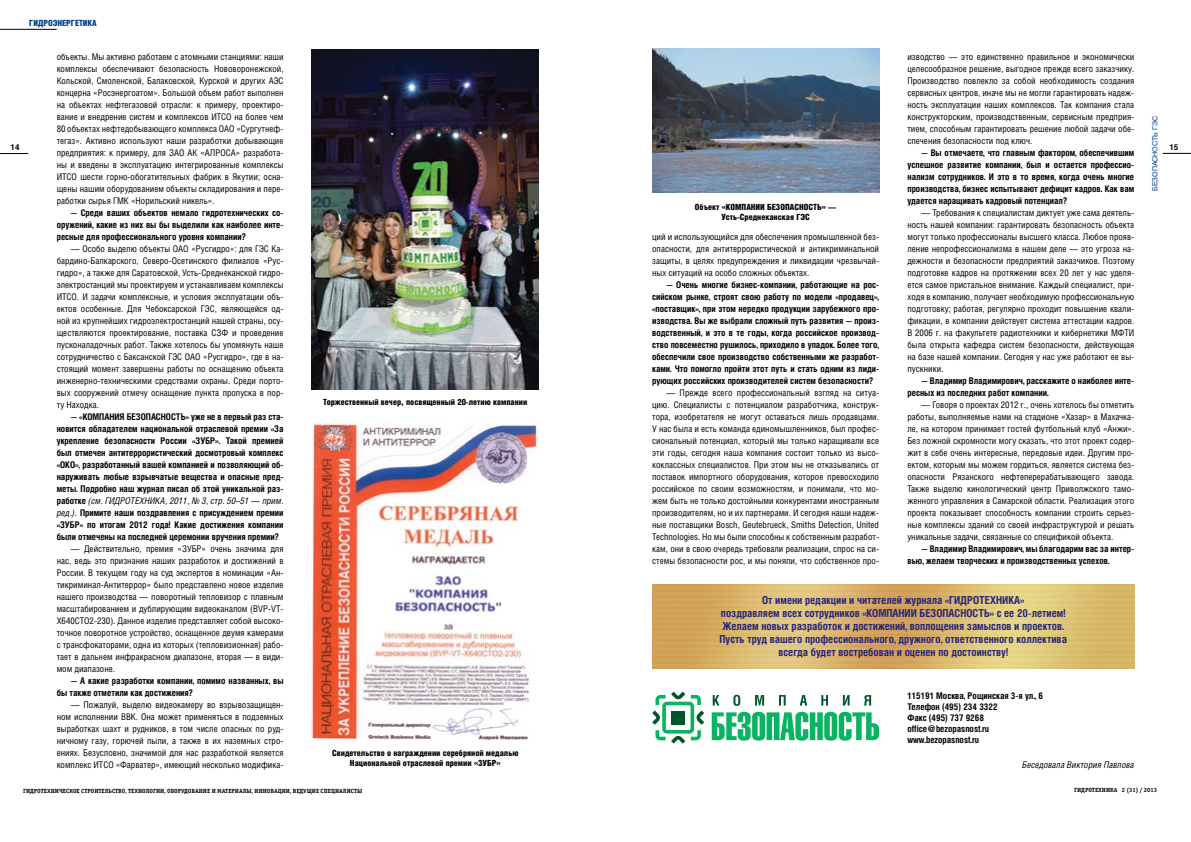
<style>
.page{position:relative;width:1191px;height:842px;background:#fff}
.page>*{position:absolute;margin:0;border:0;box-sizing:border-box;transform-origin:0 0}
.t1{font:700 11px/13.2px "Helios Cond";color:#26247b;text-align:center}
.t2{font:9.2px/12px "Helios Cond";color:#000;text-align:justify}
.t3{font:700 9.2px/12px "Helios Cond";color:#000;text-align:justify}
.t4{font:italic 9.2px "Helios Cond";color:#000}
.t5{font:900 8.5px/10px "Helios Cond";color:#000}
.t6{font:900 8.5px "Helios Cond";color:#023f88}
.t7{font:700 8px "Helios";color:#000}
.t8{font:7px "Helios";color:#023f88}
.t9{font:700 6px "Officina Serif C";color:#000}
.s1{font-weight:400;font-style:italic}
</style>
<div class="page">
<svg style="left:0;top:153px;width:28px;height:1px"></svg>
<svg style="left:1162px;top:153px;width:29px;height:1px"></svg>
<hr style="left:0;top:29px;width:57px;height:1px;background:#000">
<img style="left:652px;top:48px;width:227px;height:145px">
<img style="left:652px;top:584px;width:482px;height:84px">
<svg style="left:652px;top:692px;width:52px;height:52px"></svg>
<div style="left:671px;top:711px;width:14px;height:13px;background:#005428"></div>
<svg style="left:711px;top:712px;width:168px;height:29px"></svg>
<svg style="left:712px;top:695px;width:159px;height:11px"></svg>
<img style="left:312px;top:49px;width:227px;height:341px">
<img style="left:312px;top:423px;width:227px;height:318px">
<p class="t6" style="left:29px;top:18px;width:69px">Гидроэнергетика</p>
<p class="t2" style="left:57px;top:51px;width:228px">объекты. Мы активно работаем с атомными станциями: наши комплексы обеспечивают безопасность Нововоронежской, Кольской, Смоленской, Балаковской, Курской и других АЭС концерна «Росэнергоатом». Большой объем работ выполнен на объектах нефтегазовой отрасли: к примеру, проектиро&shy;вание и внедрение систем и комплексов ИТСО на более чем 80 объектах нефтедобывающего комплекса ОАО</p>
<p class="t2" style="left:907px;top:50px;width:228px">изводство — это единственно правильное и экономически целесообразное решение, выгодное прежде всего заказчику.<br>Производство повлекло за собой необходимость создания сервисных центров, иначе мы не могли гарантировать надеж&shy;ность эксплуатации наших комплексов. Так компания стала конструкторским, производственным, сервисным предприя&shy;тием, способным гарантировать решение любой задачи обе&shy;спечения безопасности под ключ.</p>
<p class="t3" style="left:907px;top:146px;width:228px;text-indent:14px">— Вы отмечаете, что главным фактором, обеспечившим успешное развитие компании, был и остается профессио&shy;нализм сотрудников. И это в то время, когда очень многие производства, бизнес испытывают дефицит кадров. Как вам удается наращивать кадровый потенциал?</p>
<p class="t2" style="left:907px;top:206px;width:228px;text-align:left;text-indent:14px">— Требования к специалистам диктует уже сама деятель&shy;ность нашей компании: гарантировать безопасность объекта могут только профессионалы высшего класса. Любое прояв&shy;ление непрофессионализма в нашем деле — это угроза на&shy;дежности и безопасности предприятий заказчиков. Поэтому подготовке кадров на протяжении всех 20 лет у нас уделя&shy;ется самое пристальное внимание. Каждый специалист, при&shy;ходя в компанию, получает необходимую профессиональную подготовку; работая, регулярно проходит повышение квали&shy;фикации, в компании действует система аттестации кадров.<br>В 2006 г. на факультете радиотехники и кибернетики МФТИ была открыта кафедра систем безопасности, действующая на базе нашей компании. Сегодня у нас уже работают ее вы&shy;пускники.</p>
<p class="t3" style="left:907px;top:374px;width:228px;text-indent:14px">— Владимир Владимирович, расскажите о наиболее инте&shy;ресных из последних работ компании.</p>
<p class="t2" style="left:907px;top:398px;width:228px;text-indent:14px">— Говоря о проектах 2012 г., очень хотелось бы отметить работы, выполняемые нами на стадионе «Хазар» в Махачка&shy;ле, на котором принимает гостей футбольный клуб «Анжи».<br>Без ложной скромности могу сказать, что этот проект содер&shy;жит в себе очень интересные, передовые идеи. Другим про&shy;ектом, которым мы можем гордиться, является система без&shy;опасности Рязанского нефтеперерабатывающего завода.<br>Также выделю кинологический центр Приволжского тамо&shy;женного управления в Самарской области. Реализация этого проекта показывает способность компании строить серьез&shy;ные комплексы зданий со своей инфраструктурой и решать уникальные задачи, связанные со спецификой объекта.</p>
<p class="t3" style="left:907px;top:542px;width:228px;text-indent:14px">— Владимир Владимирович, мы благодарим вас за интер&shy;вью, желаем творческих и производственных успехов.</p>
<p class="t8" style="left:1151px;top:191px;width:76px;rotate:-90deg">Безопасность ГЭС</p>
<p class="t2" style="left:57px;top:123px;width:228px;text-indent:180px">«Сургутнеф&shy;тегаз». Активно используют наши разработки добывающие предприятия: к примеру, для ЗАО АК «АЛРО</p>
<p class="t7" style="left:11px;top:143px;width:10px">14</p>
<p class="t7" style="left:1169px;top:143px;width:10px">15</p>
<p class="t2" style="left:57px;top:147px;width:228px;text-indent:169px">СА» разработа&shy;ны и введены в эксплуатацию интегрированные комплексы ИТСО шести горно-обогатительных фабрик в Якутии; осна&shy;щены нашим оборудованием объекты складирования и пере&shy;работки сырья ГМК «Норильский никель».</p>
<p class="t3" style="left:57px;top:206px;width:228px;text-indent:14px">— Среди ваших объектов немало гидротехнических со&shy;оружений, какие из них вы бы выделили как наиболее инте&shy;ресные для профессионального уровня компании?</p>
<p class="t2" style="left:71px;top:243px;width:108px">— Особо выделю объекты ОАО</p>
<p class="t5" style="left:695px;top:201px;width:57px">Объект «КОМПАНИИ</p>
<p class="t5" style="left:721px;top:201px;width:116px;text-indent:46px">БЕЗОПАСНОСТЬ» —<br>Усть-Среднеканская ГЭС</p>
<p class="t2" style="left:652px;top:231px;width:228px">ций и использующийся для обеспечения промышленной без&shy;опасности, для антитеррористической и антикриминальной защиты, в целях предупреждения и ликвидации чрезвычай&shy;ных ситуаций на особо сложных объектах.</p>
<p class="t3" style="left:652px;top:278px;width:228px;text-indent:14px">— Очень многие бизнес-компании, работающие на рос&shy;сийском рынке, строят свою работу по модели «продавец», «поставщик», при этом нередко продукции зарубежного про&shy;изводства. Вы же выбрали сложный путь развития — произ&shy;водственный, и это в те годы, когда российское производ&shy;ство повсеместно рушилось, приходило в упадок. Более того, обеспечили свое производство собственными же разработ&shy;ками. Что помогло пройти этот путь и стать одним из лиди&shy;рующих российских производителей систем безопасности?</p>
<p class="t2" style="left:652px;top:387px;width:228px;text-indent:14px">— Прежде всего профессиональный взгляд на ситуа&shy;цию. Специалисты с потенциалом разработчика, конструк&shy;тора, изобретателя не могут оставаться лишь продавцами.<br>У нас была и есть команда единомышленников, был профес&shy;сиональный потенциал, который мы только наращивали все эти годы, сегодня наша компания состоит только из высо&shy;коклассных специалистов. При этом мы не отказывались от поставок импортного оборудования, которое превосходило российское по своим возможностям, и понимали, что мо&shy;жем быть не только достойными конкурентами иностранным производителям, но и их партнерами. И сегодня наши надеж&shy;ные поставщики Bosch, Geutebrueck, Smiths Detection, United Technologies. Но мы были способны к собственным разработ&shy;кам, они в свою очередь требовали реализации, спрос на си&shy;стемы безопасности рос, и мы поняли, что собственное про-</p>
<p class="t2" style="left:57px;top:243px;width:228px;text-indent:135px">«Русгидро»: для ГЭС Ка&shy;бардино-Балкарского, Северо-Осетинского филиалов «Рус&shy;гидро», а также для Саратовской, Усть-Среднеканской гидро&shy;электростанций мы проектируем и устанавливаем комплексы ИТСО. И задачи комплексные, и условия эксплуатации объ&shy;ектов особенные. Для Чебоксарской ГЭС, являющейся од&shy;ной из крупнейших гидроэлектростанций нашей страны, осу&shy;ществляются проектирование, поставка СЗФ и проведение пусконаладочных работ. Также хотелось бы упомянуть наше сотрудничество с Баксанской ГЭС ОАО</p>
<p class="t2" style="left:57px;top:350px;width:228px;text-indent:147px">«Русгидро», где в на&shy;стоящий момент завершены работы по оснащению объекта инженерно-техническими средствами охраны. Среди порто&shy;вых сооружений отмечу оснащение пункта пропуска в пор&shy;ту Находка.</p>
<p class="t3" style="left:57px;top:410px;width:228px;text-indent:14px">— «КОМПАНИЯ БЕЗОПАСНОСТЬ» уже не в первый раз ста&shy;новится обладателем национальной отраслевой премии «За укрепление безопасности России «ЗУБР». Такой премией был отмечен антитеррористический досмотровый комплекс «ОКО», разработанный вашей компанией и позволяющий об&shy;наруживать любые взрывчатые вещества и опасные пред&shy;меты. Подробно наш журнал писал об этой уникальной раз&shy;работке <span class="s1">(см. ГИДРОТЕХНИКА, 2011, № 3, стр. 50–51 — прим. ред.).</span> Примите наши поздравления с присуждением премии «ЗУБР» по итогам 2012 года! Какие достижения компании были отмечены на последней церемонии вручения премии?</p>
<p class="t2" style="left:57px;top:542px;width:228px;text-indent:14px">— Действительно, премия «ЗУБР» очень значима для нас, ведь это признание наших разработок и достижений в России. В текущем году на суд экспертов в номинации «Ан&shy;тикриминал-Антитеррор» было представлено новое изделие нашего производства — поворотный тепловизор с плавным масштабированием и дублирующим видеоканалом (BVP-VT-X640CTO2-230). Данное изделие представляет собой высоко&shy;точное поворотное устройство, оснащенное двумя камерами с трансфокаторами, одна из которых (тепловизионная) рабо&shy;тает в дальнем инфракрасном диапазоне, вторая — в види&shy;мом диапазоне.</p>
<p class="t3" style="left:57px;top:674px;width:228px;text-indent:14px">— А какие разработки компании, помимо названных, вы бы также отметили как достижения?</p>
<p class="t2" style="left:57px;top:698px;width:228px;text-indent:14px">— Пожалуй, выделю видеокамеру во взрывозащищен&shy;ном исполнении ВВК. Она может применяться в подземных выработках шахт и рудников, в том числе опасных по руд&shy;ничному газу, горючей пыли, а также в их наземных стро&shy;ениях. Безусловно, значимой для нас разработкой является комплекс ИТСО «Фарватер», имеющий несколько модифика-</p>
<p class="t5" style="left:323px;top:396px;width:206px">Торжественный вечер, посвященный 20-летию компании</p>
<p class="t1" style="left:719px;top:593px;width:349px">От имени редакции и читателей журнала «ГИДРОТЕХНИКА»<br>поздравляем всех сотрудников «КОМПАНИИ БЕЗОПАСНОСТЬ» с ее 20-летием!<br>Желаем новых разработок и достижений, воплощения замыслов и проектов.<br>Пусть труд вашего профессионального, дружного, ответственного коллектива всегда будет востребован и оценен по достоинству!</p>
<p class="t3" style="left:907px;top:690px;width:137px;line-height:11px;text-align:left">115191 Москва, Рощинская 3-я ул., 6<br>Телефон (495) 234 3322<br>Факс (495) 737 9268 office@bezopasnost.ru www.bezopasnost.ru</p>
<p class="t4" style="left:1022px;top:759px;width:114px">Беседовала Виктория Павлова</p>
<p class="t5" style="left:332px;top:748px;width:188px;text-align:center">Свидетельство о награждении серебряной медалью<br>Национальной отраслевой премии «ЗУБР»</p>
<p class="t9" style="left:23px;top:787px;width:341px">гидротехническое строительство, технологии, оборудование и материалы, инновации, ведущие специалисты</p>
<p class="t9" style="left:1074px;top:786px;width:85px">гидротехника 2 (31) / 2013</p>
</div>
